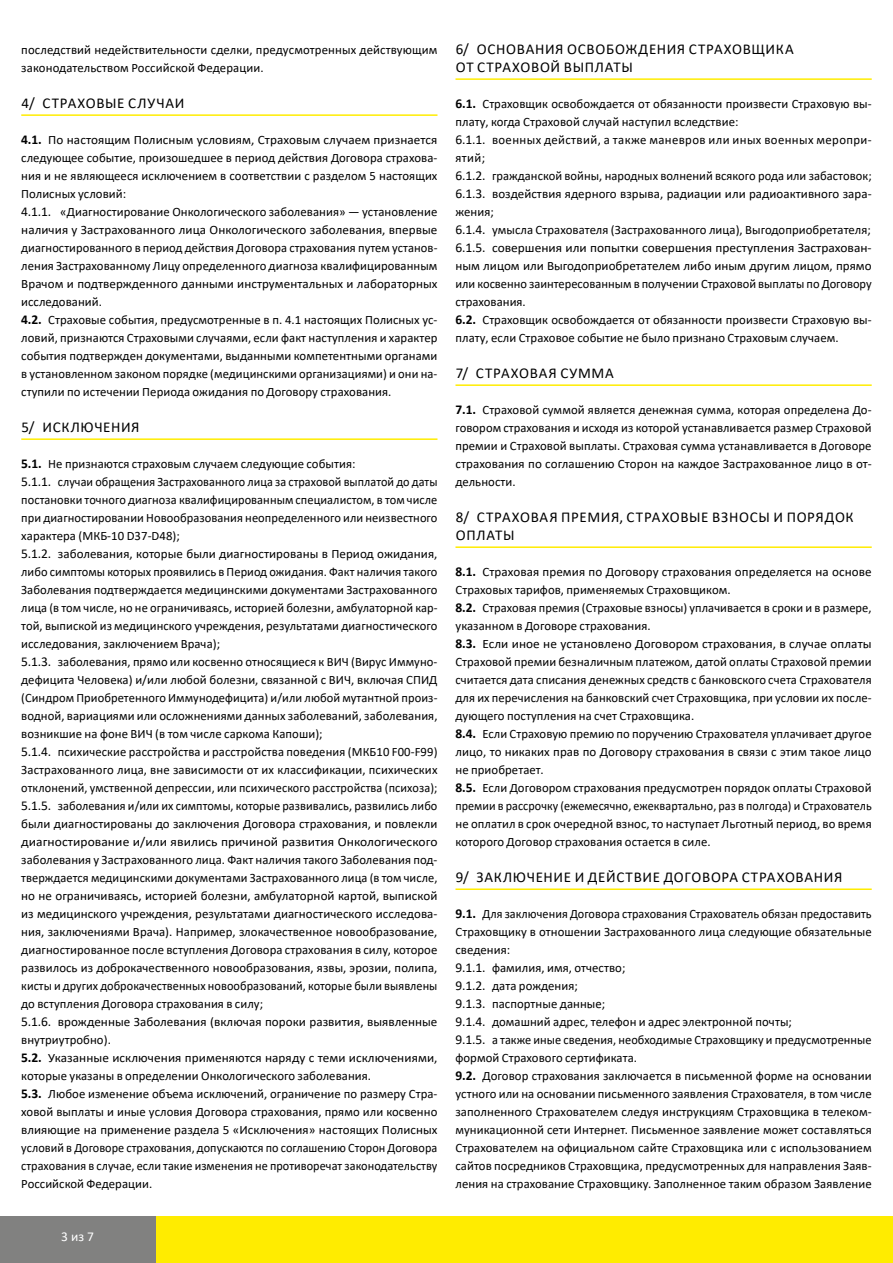
<style>
.page{position:relative;width:893px;height:1263px;background:#fff}
.page>*{position:absolute;margin:0;border:0;box-sizing:border-box;transform-origin:0 0}
.t1{font:15px/18px "Calibri";letter-spacing:.045em;color:#000}
.t2{font:13.5px "Calibri";color:#fff}
.t3{font:12.75px/18px "Calibri";letter-spacing:.005em;color:#000}
.t4{font:12.75px/18px "Calibri";letter-spacing:.005em;color:#000;scale:1.04 1}
.t5{font:12.75px/18px "Calibri";letter-spacing:.005em;color:#000;scale:.96 1}
.s1{font-weight:700;font-size:13.5px}
.s2{font-size:13.5px}
</style>
<div class="page">
<div style="left:0;top:1216px;width:158px;height:47px;background:#818180"></div>
<div style="left:157px;top:1216px;width:736px;height:47px;background:#ffec00"></div>
<hr style="left:21px;top:114px;width:416px;height:2px;background:#ffec00">
<hr style="left:21px;top:438px;width:416px;height:2px;background:#ffec00">
<hr style="left:455px;top:78px;width:417px;height:2px;background:#ffec00">
<hr style="left:455px;top:384px;width:417px;height:2px;background:#ffec00">
<hr style="left:455px;top:546px;width:417px;height:2px;background:#ffec00">
<hr style="left:455px;top:888px;width:417px;height:2px;background:#ffec00">
<p class="t3" style="left:21px;top:40px;width:418px">последствий недействительности сделки, предусмотренных действующим законодательством Российской Федерации.</p>
<p class="t1" style="left:22px;top:94px;width:164px">4/ СТРАХОВЫЕ СЛУЧАИ</p>
<p class="t4" style="left:21px;top:130px;width:402px"><span class="s1">4.1.</span> По настоящим Полисным условиям, Страховым случаем признается следующее событие, произошедшее в период действия Договора страхова&shy;ния и не являющееся исключением в соответствии с разделом 5 настоящих Полисных условий:<br><span class="s2">4.1.1.</span> «Диагностирование Онкологического заболевания» — установление наличия у Застрахованного лица Онкологического заболевания, впервые диагностированного в период действия Договора страхования путем установ&shy;ления Застрахованному Лицу определенного диагноза квалифицированным Врачом и подтвержденного данными инструментальных и лабораторных исследований.<br><span class="s1">4.2.</span> Страховые события, предусмотренные в п. 4.1 настоящих Полисных ус&shy;ловий, признаются Страховыми случаями, если факт наступления и характер события подтвержден документами, выданными компетентными органами в установленном законом порядке (медицинскими организациями) и они на&shy;ступили по истечении Периода ожидания по Договору страхования.</p>
<p class="t1" style="left:22px;top:418px;width:120px">5/ ИСКЛЮЧЕНИЯ</p>
<p class="t3" style="left:21px;top:454px;width:418px"><span class="s1">5.1.</span> Не признаются страховым случаем следующие события:<br><span class="s2">5.1.1.</span> случаи обращения Застрахованного лица за страховой выплатой до даты постановки точного диагноза квалифицированным специалистом, в том числе при диагностировании Новообразования неопределенного или неизвестного характера (МКБ-10 D37-D48);<br><span class="s2">5.1.2.</span> заболевания, которые были диагностированы в Период ожидания, либо симптомы которых проявились в Период ожидания. Факт наличия такого Заболевания подтверждается медицинскими документами Застрахованного лица (в том числе, но не ограничиваясь, историей болезни, амбулаторной кар&shy;той, выпиской из медицинского учреждения, результатами диагностического исследования, заключением Врача);<br><span class="s2">5.1.3.</span> заболевания, прямо или косвенно относящиеся к ВИЧ (Вирус Иммуно&shy;дефицита Человека) и/или любой болезни, связанной с ВИЧ, включая СПИД (Синдром Приобретенного Иммунодефицита) и/или любой мутантной произ&shy;водной, вариациями или осложнениями данных заболеваний, заболевания, возникшие на фоне ВИЧ (в том числе саркома Капоши);<br><span class="s2">5.1.4.</span> психические расстройства и расстройства поведения (МКБ10 F00-F99)<br>Застрахованного лица, вне зависимости от их классификации, психических отклонений, умственной депрессии, или психического расстройства (психоза); <span class="s2">5.1.5.</span> заболевания и/или их симптомы, которые развивались, развились либо были диагностированы до заключения Договора страхования, и повлекли диагностирование и/или явились причиной развития Онкологического заболевания у Застрахованного лица. Факт наличия такого Заболевания под&shy;тверждается медицинскими документами Застрахованного лица (в том числе, но не ограничиваясь, историей болезни, амбулаторной картой, выпиской из медицинского учреждения, результатами диагностического исследова&shy;ния, заключениями Врача). Например, злокачественное новообразование, диагностированное после вступления Договора страхования в силу, которое развилось из доброкачественного новообразования, язвы, эрозии, полипа, кисты и других доброкачественных новообразований, которые были выявлены до вступления Договора страхования в силу;<br><span class="s2">5.1.6.</span> врожденные Заболевания (включая пороки развития, выявленные внутриутробно).<br><span class="s1">5.2.</span> Указанные исключения применяются наряду с теми исключениями, которые указаны в определении Онкологического заболевания.<br><span class="s1">5.3.</span> Любое изменение объема исключений, ограничение по размеру Стра&shy;ховой выплаты и иные условия Договора страхования, прямо или косвенно влияющие на применение раздела 5 «Исключения» настоящих Полисных условий в Договоре страхования, допускаются по соглашению Сторон Договора страхования в случае, если такие изменения не противоречат законодательству Российской Федерации.</p>
<p class="t2" style="left:61px;top:1227px;width:34px">3 из 7</p>
<p class="t1" style="left:456px;top:40px;width:339px">6/ ОСНОВАНИЯ ОСВОБОЖДЕНИЯ СТРАХОВЩИКА<br>ОТ СТРАХОВОЙ ВЫПЛАТЫ</p>
<p class="t3" style="left:455px;top:94px;width:418px"><span class="s1">6.1.</span> Страховщик освобождается от обязанности произвести Страховую вы&shy;плату, когда Страховой случай наступил вследствие:<br><span class="s2">6.1.1.</span> военных действий, а также маневров или иных военных меропри&shy;ятий;<br><span class="s2">6.1.2.</span> гражданской войны, народных волнений всякого рода или забастовок; <span class="s2">6.1.3.</span> воздействия ядерного взрыва, радиации или радиоактивного зара&shy;жения;<br><span class="s2">6.1.4.</span> умысла Страхователя (Застрахованного лица), Выгодоприобретателя; <span class="s2">6.1.5.</span> совершения или попытки совершения преступления Застрахован&shy;ным лицом или Выгодоприобретателем либо иным другим лицом, прямо или косвенно заинтересованным в получении Страховой выплаты по Договору страхования.<br><span class="s1">6.2.</span> Страховщик освобождается от обязанности произвести Страховую вы&shy;плату, если Страховое событие не было признано Страховым случаем.</p>
<p class="t1" style="left:456px;top:364px;width:160px">7/ СТРАХОВАЯ СУММА</p>
<p class="t3" style="left:455px;top:400px;width:418px;text-align:justify"><span class="s1">7.1.</span> Страховой суммой является денежная сумма, которая определена До&shy;говором страхования и исходя из которой устанавливается размер Страховой премии и Страховой выплаты. Страховая сумма устанавливается в Договоре страхования по соглашению Сторон на каждое Застрахованное лицо в от&shy;дельности.</p>
<p class="t1" style="left:456px;top:508px;width:399px">8/ СТРАХОВАЯ ПРЕМИЯ, СТРАХОВЫЕ ВЗНОСЫ И ПОРЯДОК<br>ОПЛАТЫ</p>
<p class="t3" style="left:455px;top:562px;width:418px"><span class="s1">8.1.</span> Страховая премия по Договору страхования определяется на основе Страховых тарифов, применяемых Страховщиком.<br><span class="s1">8.2.</span> Страховая премия (Страховые взносы) уплачивается в сроки и в размере, указанном в Договоре страхования.<br><span class="s1">8.3.</span> Если иное не установлено Договором страхования, в случае оплаты Страховой премии безналичным платежом, датой оплаты Страховой премии считается дата списания денежных средств с банковского счета Страхователя для их перечисления на банковский счет Страховщика, при условии их после&shy;дующего поступления на счет Страховщика.<br><span class="s1">8.4.</span> Если Страховую премию по поручению Страхователя уплачивает другое лицо, то никаких прав по Договору страхования в связи с этим такое лицо не приобретает.<br><span class="s1">8.5.</span> Если Договором страхования предусмотрен порядок оплаты Страховой премии в рассрочку (ежемесячно, ежеквартально, раз в полгода) и Страхователь не оплатил в срок очередной взнос, то наступает Льготный период, во время которого Договор страхования остается в силе.</p>
<p class="t1" style="left:456px;top:868px;width:388px">9/ ЗАКЛЮЧЕНИЕ И ДЕЙСТВИЕ ДОГОВОРА СТРАХОВАНИЯ</p>
<p class="t5" style="left:455px;top:904px;width:435px"><span class="s1">9.1.</span> Для заключения Договора страхования Страхователь обязан предоставить Страховщику в отношении Застрахованного лица следующие обязательные сведения:<br><span class="s2">9.1.1.</span> фамилия, имя, отчество;<br><span class="s2">9.1.2.</span> дата рождения;<br><span class="s2">9.1.3.</span> паспортные данные;<br><span class="s2">9.1.4.</span> домашний адрес, телефон и адрес электронной почты;<br><span class="s2">9.1.5.</span> а также иные сведения, необходимые Страховщику и предусмотренные формой Страхового сертификата.<br><span class="s1">9.2.</span> Договор страхования заключается в письменной форме на основании устного или на основании письменного заявления Страхователя, в том числе заполненного Страхователем следуя инструкциям Страховщика в телеком&shy;муникационной сети Интернет. Письменное заявление может составляться Страхователем на официальном сайте Страховщика или с использованием сайтов посредников Страховщика, предусмотренных для направления Заяв&shy;ления на страхование Страховщику. Заполненное таким образом Заявление</p>
</div>
